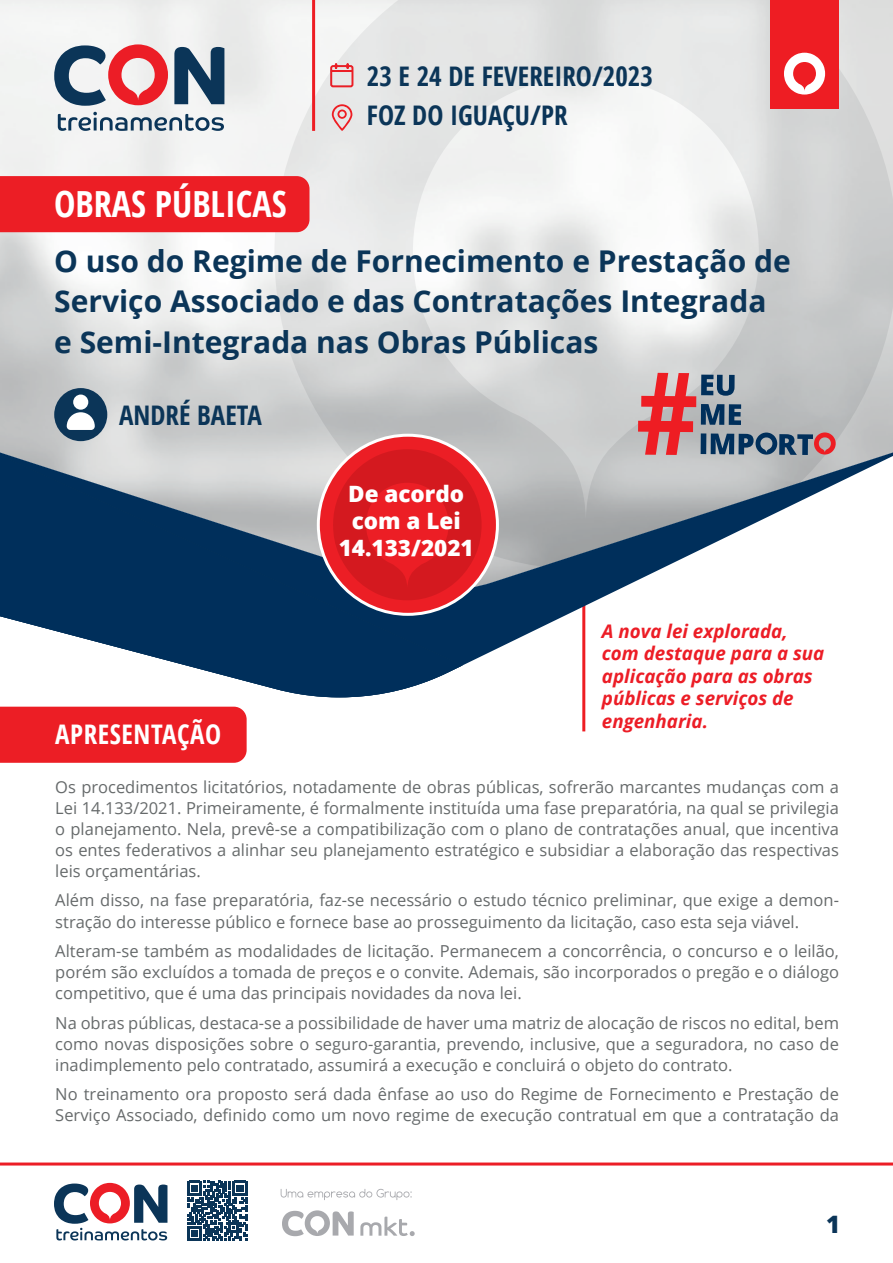
<style>
.page{position:relative;width:893px;height:1263px;background:#fff}
.page>*{position:absolute;margin:0;border:0;box-sizing:border-box;transform-origin:0 0}
.t1{font:700 condensed 36px "Open Sans";color:#fff}
.t2{font:700 30px/40.5px "Open Sans";color:#0b3558}
.t3{font:700 condensed 27px/39px "Open Sans";color:#0b3558}
.t4{font:700 condensed 27px "Open Sans";letter-spacing:.02em;color:#fff}
.t5{font:800 24px "Open Sans";color:#0b3558}
.t6{font:800 22.5px/27px "Open Sans";color:#fff;text-align:center}
.t7{font:italic 700 18.75px/22.5px "Open Sans";color:#ec1d26}
.t8{font:16.5px/21px "Open Sans";color:#666a6b;text-align:justify}
</style>
<div class="page">
<hr style="left:582px;top:564px;width:3px;height:167px;background:#ee1d23">
<img style="left:0;top:0;width:893px;height:446px">
<svg style="left:326px;top:446px;width:567px;height:258px"></svg>
<svg style="left:0;top:446px;width:463px;height:251px;background:#4f6d8a"></svg>
<svg style="left:0;top:1162px;width:893px;height:79px"></svg>
<svg style="left:281px;top:1189px;width:131px;height:11px"></svg>
<svg style="left:360px;top:1216px;width:55px;height:20px"></svg>
<svg style="left:282px;top:1210px;width:72px;height:26px"></svg>
<svg style="left:54px;top:1183px;width:113px;height:57px"></svg>
<svg style="left:187px;top:1181px;width:60px;height:60px"></svg>
<svg style="left:54px;top:44px;width:170px;height:62px"></svg>
<svg style="left:58px;top:112px;width:166px;height:19px"></svg>
<div style="left:771px;top:0;width:68px;height:109px;background:#ee1d23"></div>
<svg style="left:784px;top:53px;width:41px;height:42px"></svg>
<svg style="left:330px;top:63px;width:24px;height:25px"></svg>
<svg style="left:638px;top:373px;width:198px;height:82px;background:#aa8e96"></svg>
<hr style="left:312px;top:0;width:3px;height:131px;background:#ee1d23">
<svg style="left:332px;top:104px;width:20px;height:27px"></svg>
<div style="left:54px;top:388px;width:53px;height:53px;background:#0b3558;border-radius:50%"></div>
<div style="left:73px;top:395px;width:15px;height:15px;background:#fff;border-radius:50%"></div>
<svg style="left:67px;top:412px;width:28px;height:18px"></svg>
<svg style="left:318px;top:435px;width:179px;height:179px;background:#ee4046"></svg>
<svg style="left:333px;top:449px;width:149px;height:151px;background:#d9242b"></svg>
<div style="left:0;top:176px;width:309px;height:56px;background:#ec1e25"></div>
<div style="left:0;top:707px;width:247px;height:56px;background:#ec1e25"></div>
<h1 class="t1" style="left:54px;top:178px;width:234px">OBRAS PÚBLICAS</h1>
<h3 class="t3" style="left:367px;top:56px;width:288px">23 E 24 DE FEVEREIRO/2023<br>FOZ DO IGUAÇU/PR</h3>
<h2 class="t2" style="left:54px;top:240px;width:738px">O uso do Regime de Fornecimento e Prestação de<br>Serviço Associado e das Contratações Integrada e Semi-Integrada nas Obras Públicas</h2>
<h3 class="t3" style="left:119px;top:395px;width:144px">ANDRÉ BAETA</h3>
<h3 class="t4" style="left:55px;top:715px;width:167px">APRESENTAÇÃO</h3>
<h3 class="t6" style="left:339px;top:479px;width:137px">De acordo com a Lei<br>14.133/2021</h3>
<p class="t7" style="left:602px;top:619px;width:224px">A nova lei explorada, com destaque para a sua aplicação para as obras públicas e serviços de engenharia.</p>
<p class="t8" style="left:55px;top:776px;width:785px">Os procedimentos licitatórios, notadamente de obras públicas, sofrerão marcantes mudanças com a Lei 14.133/2021. Primeiramente, é formalmente instituída uma fase preparatória, na qual se privilegia o planejamento. Nela, prevê-se a compatibilização com o plano de contratações anual, que incentiva os entes federativos a alinhar seu planejamento estratégico e subsidiar a elaboração das respectivas leis orçamentárias.</p>
<p class="t8" style="left:55px;top:889px;width:785px">Além disso, na fase preparatória, faz-se necessário o estudo técnico preliminar, que exige a demon&shy;stração do interesse público e fornece base ao prosseguimento da licitação, caso esta seja viável.</p>
<p class="t8" style="left:55px;top:940px;width:785px">Alteram-se também as modalidades de licitação. Permanecem a concorrência, o concurso e o leilão, porém são excluídos a tomada de preços e o convite. Ademais, são incorporados o pregão e o diálogo competitivo, que é uma das principais novidades da nova lei.</p>
<p class="t8" style="left:55px;top:1011px;width:785px">Na obras públicas, destaca-se a possibilidade de haver uma matriz de alocação de riscos no edital, bem como novas disposições sobre o seguro-garantia, prevendo, inclusive, que a seguradora, no caso de inadimplemento pelo contratado, assumirá a execução e concluirá o objeto do contrato.</p>
<p class="t8" style="left:55px;top:1083px;width:785px">No treinamento ora proposto será dada ênfase ao uso do Regime de Fornecimento e Prestação de<br>Serviço Associado, definido como um novo regime de execução contratual em que a contratação da</p>
<h3 class="t5" style="left:826px;top:1206px;width:16px">1</h3>
</div>
